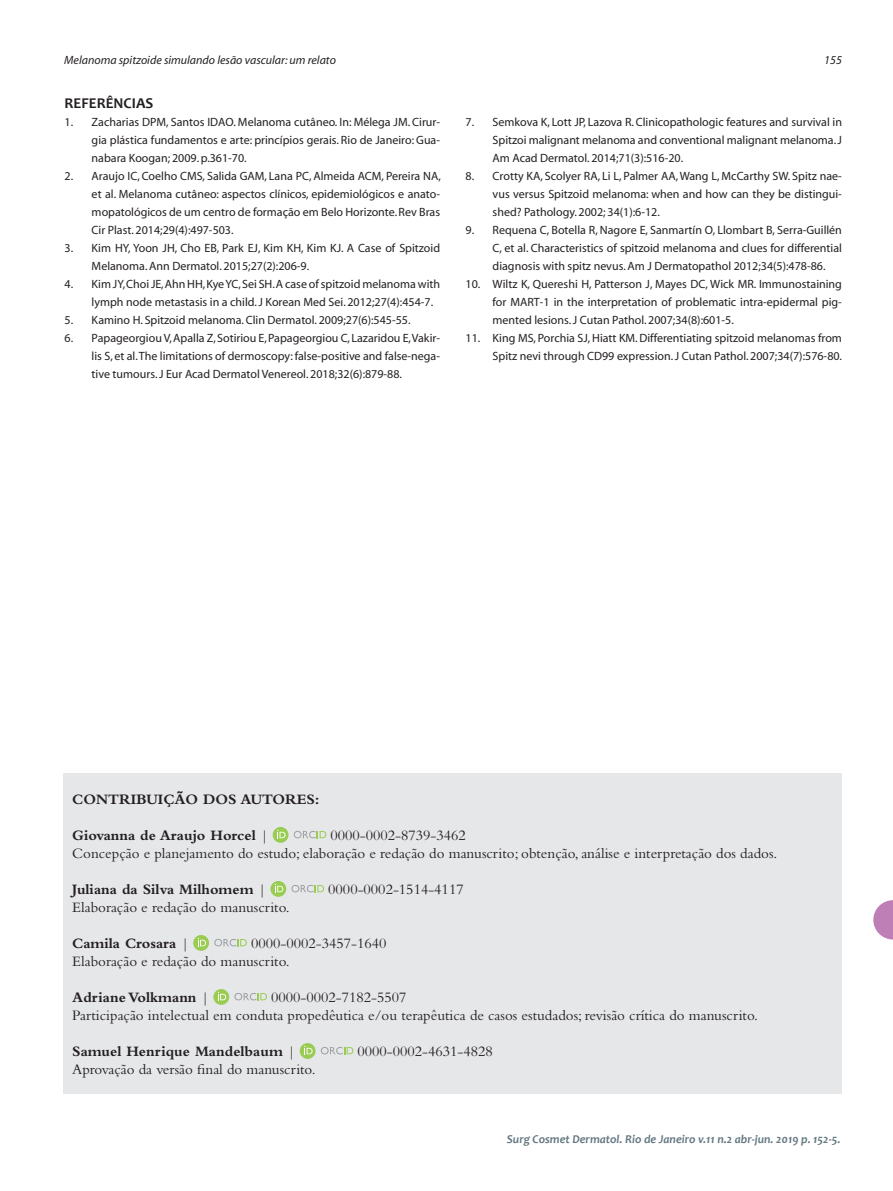
<style>
.page{position:relative;width:893px;height:1191px;background:#fff}
.page>*{position:absolute;margin:0;border:0;box-sizing:border-box;transform-origin:0 0}
.Surgical-PT_-_2016{font:15px "Bembo";color:#231f20}
.Surgical-PT_-_2016-2{font:700 15px "Bembo";color:#231f20}
.t1{font:700 15px "Candara";color:#231f20}
.t2{font:12px/18px "Myriad";color:#231f20;text-align:justify}
.t3{font:italic 700 12px "Candara";color:#647882}
.t4{font:italic 12px "Myriad";color:#231f20}
.s1{font-weight:400}
</style>
<div class="page">
<svg style="left:873px;top:900px;width:20px;height:39px"></svg>
<div style="left:64px;top:773px;width:778px;height:320px;background:#e6e7e9"></div>
<div style="left:273px;top:827px;width:15px;height:15px;background:#99cc52;border-radius:50%"></div>
<svg style="left:294px;top:831px;width:32px;height:7px"></svg>
<svg style="left:277px;top:829px;width:9px;height:9px"></svg>
<svg style="left:270px;top:881px;width:16px;height:15px"></svg>
<svg style="left:291px;top:885px;width:33px;height:7px"></svg>
<svg style="left:275px;top:883px;width:8px;height:9px"></svg>
<div style="left:193px;top:935px;width:16px;height:15px;background:#99cc52;border-radius:50%"></div>
<svg style="left:214px;top:939px;width:33px;height:7px"></svg>
<svg style="left:198px;top:937px;width:8px;height:9px"></svg>
<svg style="left:213px;top:989px;width:16px;height:15px"></svg>
<svg style="left:234px;top:993px;width:33px;height:7px"></svg>
<svg style="left:218px;top:991px;width:8px;height:9px"></svg>
<svg style="left:300px;top:1043px;width:16px;height:15px"></svg>
<svg style="left:321px;top:1047px;width:32px;height:7px"></svg>
<svg style="left:304px;top:1045px;width:9px;height:9px"></svg>
<p class="t4" style="left:64px;top:54px;width:273px">Melanoma spitzoide simulando lesão vascular: um relato</p>
<p class="t4" style="left:824px;top:54px;width:19px">155</p>
<p class="t1" style="left:65px;top:94px;width:90px">REFERÊNCIAS</p>
<p class="t2" style="left:92px;top:114px;width:350px;text-indent:-27px">1. Zacharias DPM, Santos IDAO. Melanoma cutâneo. In: Mélega JM. Cirur&shy;gia plástica fundamentos e arte: princípios gerais. Rio de Janeiro: Gua&shy;nabara Koogan; 2009. p.361-70.</p>
<p class="t2" style="left:92px;top:168px;width:351px;text-indent:-27px">2. Araujo IC, Coelho CMS, Salida GAM, Lana PC, Almeida ACM, Pereira NA, et al. Melanoma cutâneo: aspectos clínicos, epidemiológicos e anato&shy;mopatológicos de um centro de formação em Belo Horizonte. Rev Bras Cir Plast. 2014;29(4):497-503.</p>
<p class="t2" style="left:92px;top:240px;width:350px;text-indent:-27px">3. Kim HY, Yoon JH, Cho EB, Park EJ, Kim KH, Kim KJ. A Case of Spitzoid<br>Melanoma. Ann Dermatol. 2015;27(2):206-9.</p>
<p class="t2" style="left:92px;top:276px;width:350px;text-indent:-27px">4. Kim JY, Choi JE, Ahn HH, Kye YC, Sei SH. A case of spitzoid melanoma with lymph node metastasis in a child. J Korean Med Sei. 2012;27(4):454-7.</p>
<p class="t2" style="left:65px;top:312px;width:347px">5. Kamino H. Spitzoid melanoma. Clin Dermatol. 2009;27(6):545-55.</p>
<p class="t2" style="left:92px;top:330px;width:350px;text-indent:-27px">6. Papageorgiou V, Apalla Z, Sotiriou E, Papageorgiou C, Lazaridou E, Vakir&shy;lis S, et al. The limitations of dermoscopy: false-positive and false-nega&shy;tive tumours. J Eur Acad Dermatol Venereol. 2018;32(6):879-88.</p>
<p class="t2" style="left:493px;top:114px;width:351px;text-indent:-27px">7. Semkova K, Lott JP, Lazova R. Clinicopathologic features and survival in Spitzoi malignant melanoma and conventional malignant melanoma. J Am Acad Dermatol. 2014;71(3):516-20.</p>
<p class="t2" style="left:493px;top:168px;width:351px;text-indent:-27px">8. Crotty KA, Scolyer RA, Li L, Palmer AA, Wang L, McCarthy SW. Spitz nae&shy;vus versus Spitzoid melanoma: when and how can they be distingui&shy;shed? Pathology. 2002; 34(1):6-12.</p>
<p class="t2" style="left:493px;top:222px;width:351px;text-indent:-27px">9. Requena C, Botella R, Nagore E, Sanmartín O, Llombart B, Serra-Guillén C, et al. Characteristics of spitzoid melanoma and clues for differential diagnosis with spitz nevus. Am J Dermatopathol 2012;34(5):478-86.</p>
<p class="t2" style="left:493px;top:276px;width:351px;text-indent:-27px">10. Wiltz K, Quereshi H, Patterson J, Mayes DC, Wick MR. Immunostaining for MART-1 in the interpretation of problematic intra-epidermal pig&shy;mented lesions. J Cutan Pathol. 2007;34(8):601-5.</p>
<p class="t2" style="left:466px;top:330px;width:378px;text-align:right">11. King MS, Porchia SJ, Hiatt KM. Differentiating spitzoid melanomas from<br>Spitz nevi through CD99 expression. J Cutan Pathol. 2007;34(7):576-80.</p>
<p class="Surgical-PT_-_2016-2" style="left:72px;top:790px;width:249px">CONTRIBUIÇÃO DOS AUTORES:</p>
<p class="Surgical-PT_-_2016-2" style="left:72px;top:826px;width:198px">Giovanna de Araujo Horcel <span class="s1">|</span></p>
<p class="Surgical-PT_-_2016" style="left:330px;top:826px;width:137px">0000-0002-8739-3462</p>
<p class="Surgical-PT_-_2016" style="left:72px;top:844px;width:707px">Concepção e planejamento do estudo; elaboração e redação do manuscrito; obtenção, análise e interpretação dos dados.</p>
<p class="Surgical-PT_-_2016-2" style="left:72px;top:880px;width:195px">Juliana da Silva Milhomem <span class="s1">|</span></p>
<p class="Surgical-PT_-_2016" style="left:328px;top:880px;width:137px">0000-0002-1514-4117</p>
<p class="Surgical-PT_-_2016" style="left:72px;top:898px;width:219px">Elaboração e redação do manuscrito.</p>
<p class="Surgical-PT_-_2016-2" style="left:72px;top:934px;width:118px">Camila Crosara <span class="s1">|</span></p>
<p class="Surgical-PT_-_2016" style="left:251px;top:934px;width:137px">0000-0002-3457-1640</p>
<p class="Surgical-PT_-_2016" style="left:72px;top:952px;width:219px">Elaboração e redação do manuscrito.</p>
<p class="Surgical-PT_-_2016-2" style="left:72px;top:988px;width:138px">Adriane Volkmann <span class="s1">|</span></p>
<p class="Surgical-PT_-_2016" style="left:271px;top:988px;width:137px">0000-0002-7182-5507</p>
<p class="Surgical-PT_-_2016" style="left:72px;top:1006px;width:687px">Participação intelectual em conduta propedêutica e/ou terapêutica de casos estudados; revisão crítica do manuscrito.</p>
<p class="Surgical-PT_-_2016-2" style="left:72px;top:1042px;width:225px">Samuel Henrique Mandelbaum <span class="s1">|</span></p>
<p class="Surgical-PT_-_2016" style="left:358px;top:1042px;width:137px">0000-0002-4631-4828</p>
<p class="Surgical-PT_-_2016" style="left:72px;top:1060px;width:245px">Aprovação da versão final do manuscrito.</p>
<p class="t3" style="left:507px;top:1131px;width:335px">Surg Cosmet Dermatol. Rio de Janeiro v.11 n.2 abr-jun. 2019 p. 152-5.</p>
</div>
